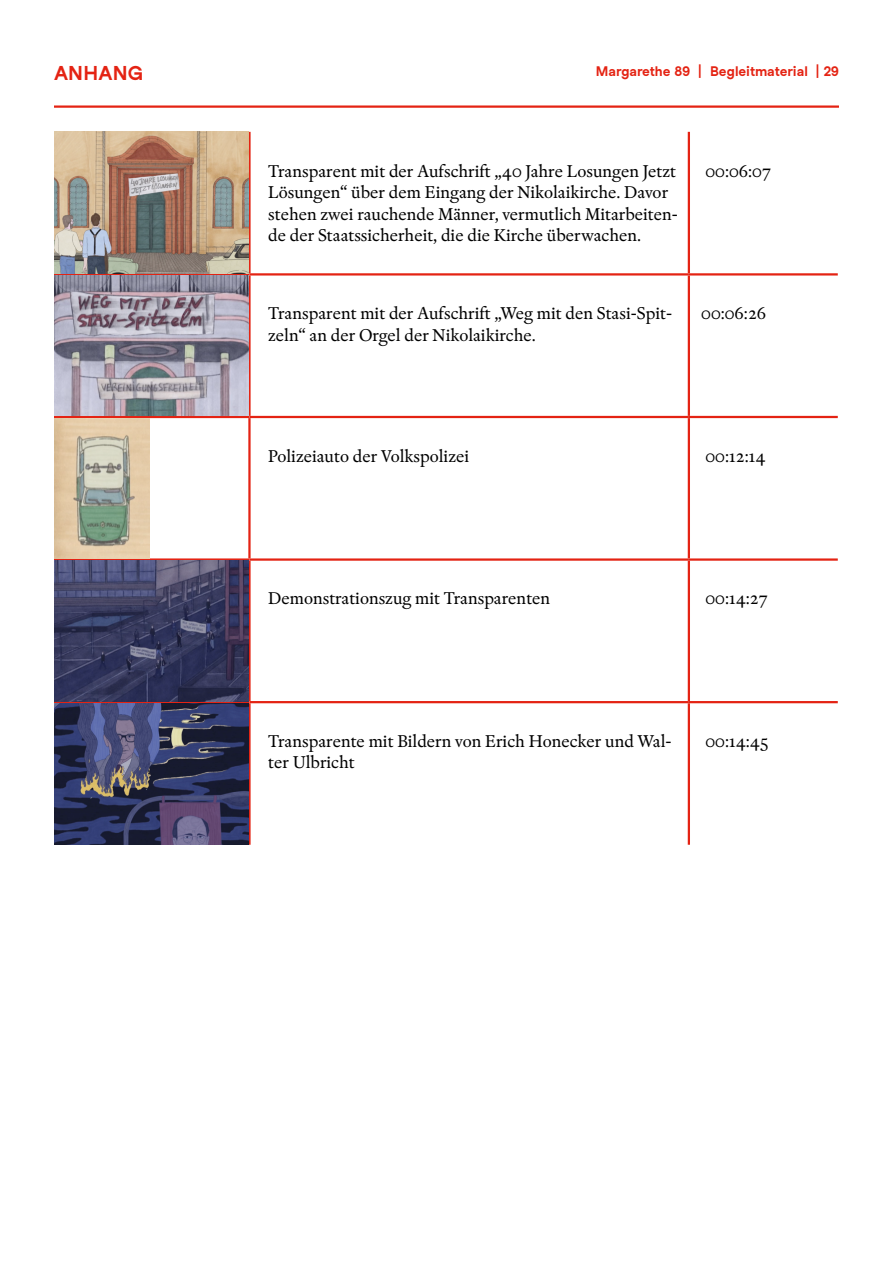
<style>
.page{position:relative;width:893px;height:1263px;background:#fff}
.page>*{position:absolute;margin:0;border:0;box-sizing:border-box;transform-origin:0 0}
.t1{font:700 19.5px "Studio Feixen Sans DOK";letter-spacing:.01em;color:#e42313}
.t2{font:18px/21.6px "Rongel";color:#000}
.t3{font:700 13.5px "Studio Feixen Sans DOK";color:#e42313}
</style>
<div class="page">
<hr style="left:54px;top:105px;width:785px;height:3px;background:#e42313">
<hr style="left:688px;top:132px;width:2px;height:141px;background:#e42313">
<hr style="left:688px;top:276px;width:2px;height:140px;background:#e42313">
<hr style="left:688px;top:418px;width:2px;height:140px;background:#e42313">
<hr style="left:688px;top:561px;width:2px;height:140px;background:#e42313">
<hr style="left:688px;top:703px;width:2px;height:142px;background:#e42313">
<hr style="left:54px;top:273px;width:195px;height:3px;background:#e42313">
<hr style="left:248px;top:132px;width:3px;height:141px;background:#e42313">
<hr style="left:249px;top:273px;width:440px;height:3px;background:#e42313">
<hr style="left:248px;top:276px;width:3px;height:140px;background:#e42313">
<hr style="left:689px;top:273px;width:149px;height:3px;background:#e42313">
<hr style="left:54px;top:416px;width:195px;height:2px;background:#e42313">
<hr style="left:249px;top:416px;width:440px;height:2px;background:#e42313">
<hr style="left:248px;top:418px;width:3px;height:140px;background:#e42313">
<hr style="left:689px;top:416px;width:149px;height:2px;background:#e42313">
<hr style="left:54px;top:558px;width:195px;height:3px;background:#e42313">
<hr style="left:249px;top:558px;width:440px;height:3px;background:#e42313">
<hr style="left:248px;top:561px;width:3px;height:140px;background:#e42313">
<hr style="left:689px;top:558px;width:149px;height:3px;background:#e42313">
<hr style="left:54px;top:701px;width:195px;height:2px;background:#e42313">
<hr style="left:249px;top:701px;width:440px;height:2px;background:#e42313">
<hr style="left:248px;top:703px;width:3px;height:142px;background:#e42313">
<hr style="left:689px;top:701px;width:149px;height:2px;background:#e42313">
<img style="left:54px;top:132px;width:194px;height:141px">
<img style="left:54px;top:276px;width:194px;height:140px">
<img style="left:54px;top:418px;width:96px;height:140px">
<img style="left:54px;top:561px;width:194px;height:140px">
<img style="left:54px;top:703px;width:194px;height:142px">
<p class="t1" style="left:54px;top:61px;width:90px">ANHANG</p>
<p class="t3" style="left:596px;top:63px;width:245px">Margarethe 89 | Begleitmaterial | 29</p>
<p class="t2" style="left:268px;top:160px;width:411px">Transparent mit der Aufschrift „40 Jahre Losungen Jetzt Lösungen“ über dem Eingang der Nikolaikirche. Davor stehen zwei rauchende Männer, vermutlich Mitarbeiten&shy;de der Staatssicherheit, die die Kirche überwachen.</p>
<p class="t2" style="left:705px;top:160px;width:67px">00:06:07</p>
<p class="t2" style="left:268px;top:303px;width:405px">Transparent mit der Aufschrift „Weg mit den Stasi-Spit&shy;zeln“ an der Orgel der Nikolaikirche.</p>
<p class="t2" style="left:701px;top:303px;width:67px">00:06:26</p>
<p class="t2" style="left:268px;top:446px;width:202px">Polizeiauto der Volkspolizei</p>
<p class="t2" style="left:705px;top:446px;width:61px">00:12:14</p>
<p class="t2" style="left:268px;top:588px;width:283px">Demonstrationszug mit Transparenten</p>
<p class="t2" style="left:705px;top:588px;width:64px">00:14:27</p>
<p class="t2" style="left:268px;top:731px;width:405px">Transparente mit Bildern von Erich Honecker und Wal&shy;ter Ulbricht</p>
<p class="t2" style="left:705px;top:731px;width:65px">00:14:45</p>
</div>
